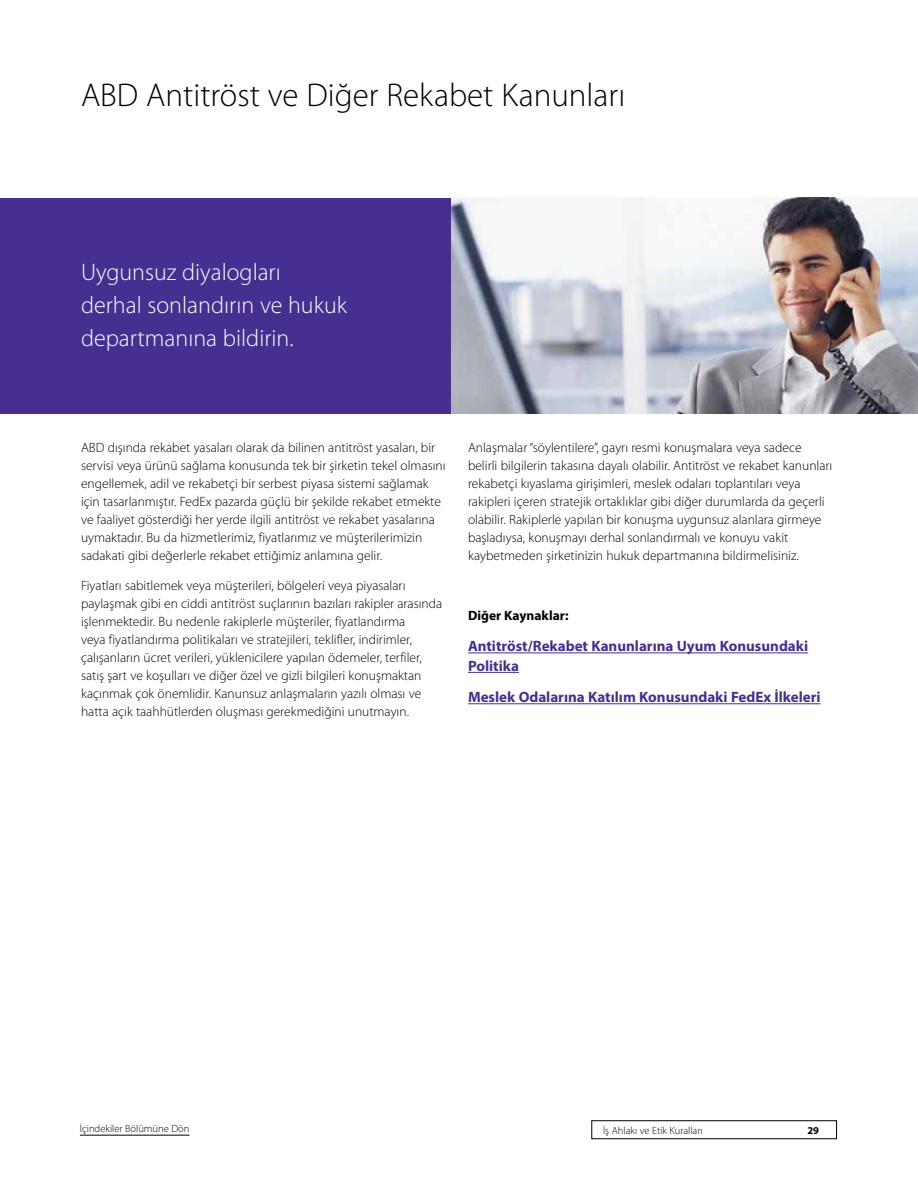
<style>
.page{position:relative;width:918px;height:1188px;background:#fff}
.page>*{position:absolute;margin:0;border:0;box-sizing:border-box;transform-origin:0 0}
.t1{font:300 33px "Myriad Pro";color:#000}
.t2{font:300 24px/33px "Myriad Pro";color:#fff}
.t3{font:700 15px/19.5px "Myriad Pro";color:#472f92}
.t4{font:300 13.5px/18px "Myriad Pro";color:#000}
.t5{font:700 13.5px "Myriad Pro";color:#000}
.t6{font:300 10.5px "Myriad Pro";color:#000}
.t7{font:700 10.5px "Myriad Pro";color:#000}
</style>
<div class="page">
<div style="left:592px;top:1121px;width:245px;height:18px;border:1px solid #000"></div>
<hr style="left:80px;top:1135px;width:109px;height:1px;background:#000">
<hr style="left:468px;top:653px;width:340px;height:1px;background:#472f92">
<hr style="left:468px;top:672px;width:51px;height:1px;background:#472f92">
<hr style="left:468px;top:703px;width:353px;height:1px;background:#472f92">
<div style="left:0;top:198px;width:470px;height:216px;background:#472f92"></div>
<img style="left:452px;top:198px;width:466px;height:216px">
<h1 class="t1" style="left:81px;top:75px;width:546px">ABD Antitröst ve Diğer Rekabet Kanunları</h1>
<h2 class="t2" style="left:81px;top:255px;width:267px">Uygunsuz diyalogları derhal sonlandırın ve hukuk departmanına bildirin.</h2>
<p class="t4" style="left:81px;top:439px;width:366px">ABD dışında rekabet yasaları olarak da bilinen antitröst yasaları, bir servisi veya ürünü sağlama konusunda tek bir şirketin tekel olmasını engellemek, adil ve rekabetçi bir serbest piyasa sistemi sağlamak için tasarlanmıştır. FedEx pazarda güçlü bir şekilde rekabet etmekte ve faaliyet gösterdiği her yerde ilgili antitröst ve rekabet yasalarına uymaktadır. Bu da hizmetlerimiz, fiyatlarımız ve müşterilerimizin sadakati gibi değerlerle rekabet ettiğimiz anlamına gelir.</p>
<p class="t4" style="left:81px;top:576px;width:363px">Fiyatları sabitlemek veya müşterileri, bölgeleri veya piyasaları paylaşmak gibi en ciddi antitröst suçlarının bazıları rakipler arasında işlenmektedir. Bu nedenle rakiplerle müşteriler, fiyatlandırma<br>veya fiyatlandırma politikaları ve stratejileri, teklifler, indirimler, çalışanların ücret verileri, yüklenicilere yapılan ödemeler, terfiler, satış şart ve koşulları ve diğer özel ve gizli bilgileri konuşmaktan kaçınmak çok önemlidir. Kanunsuz anlaşmaların yazılı olması ve hatta açık taahhütlerden oluşması gerekmediğini unutmayın.</p>
<p class="t4" style="left:468px;top:439px;width:366px">Anlaşmalar “söylentilere”, gayrı resmi konuşmalara veya sadece belirli bilgilerin takasına dayalı olabilir. Antitröst ve rekabet kanunları rekabetçi kıyaslama girişimleri, meslek odaları toplantıları veya rakipleri içeren stratejik ortaklıklar gibi diğer durumlarda da geçerli olabilir. Rakiplerle yapılan bir konuşma uygunsuz alanlara girmeye başladıysa, konuşmayı derhal sonlandırmalı ve konuyu vakit kaybetmeden şirketinizin hukuk departmanına bildirmelisiniz.</p>
<p class="t5" style="left:468px;top:607px;width:102px">Diğer Kaynaklar:</p>
<p class="t3" style="left:468px;top:636px;width:342px">Antitröst/Rekabet Kanunlarına Uyum Konusundaki<br>Politika</p>
<p class="t3" style="left:468px;top:687px;width:354px">Meslek Odalarına Katılım Konusundaki FedEx İlkeleri</p>
<p class="t6" style="left:80px;top:1122px;width:111px">İçindekiler Bölümüne Dön</p>
<p class="t6" style="left:603px;top:1124px;width:101px">İş Ahlakı ve Etik Kuralları</p>
<p class="t7" style="left:807px;top:1123px;width:13px">29</p>
</div>
